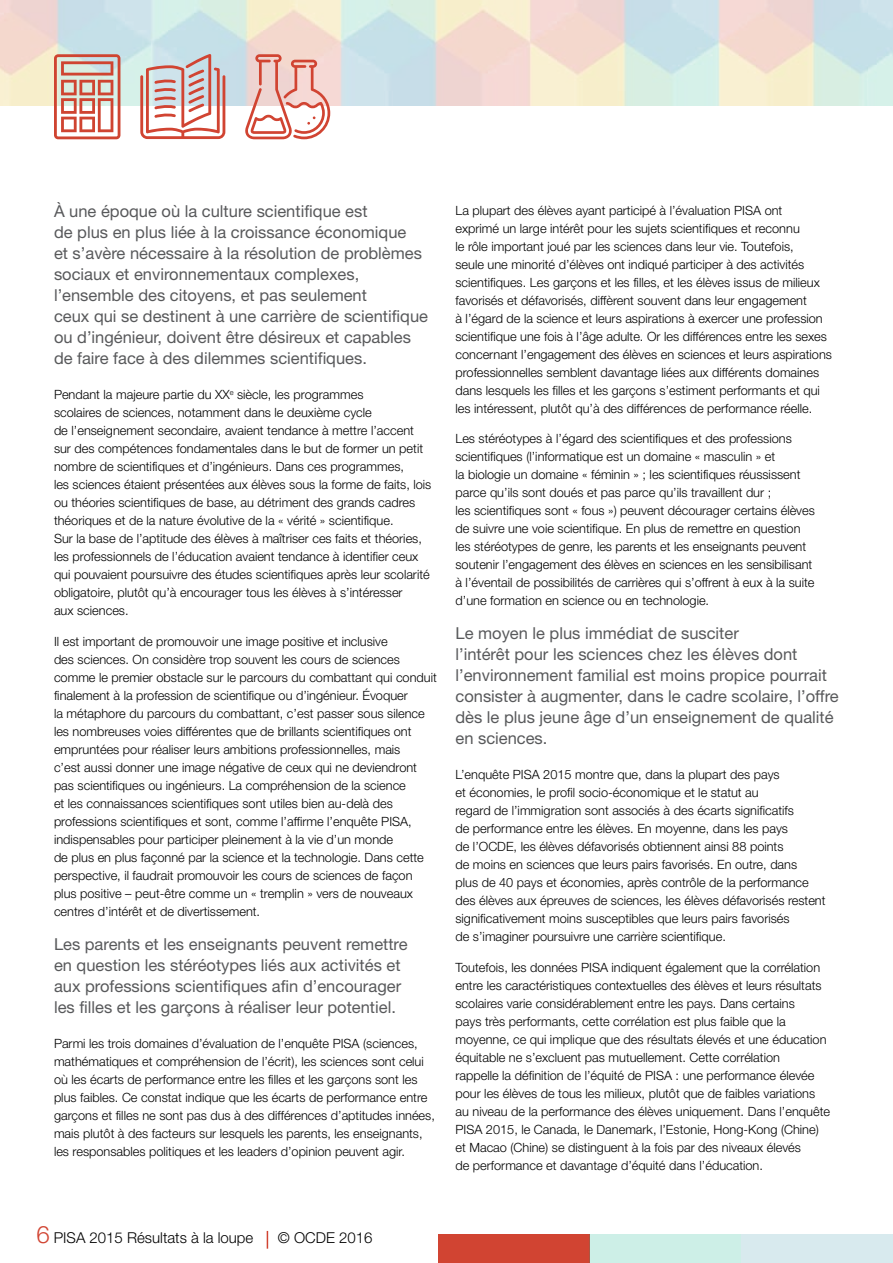
<style>
.page{position:relative;width:893px;height:1263px;background:#fff}
.page>*{position:absolute;margin:0;border:0;box-sizing:border-box;transform-origin:0 0}
._02_Titre_gris{font:16.5px/21px "Helvetica Neue LT Std";color:#58595b}
.t1{font:300 15px "Helvetica Neue LT Std";color:#000}
._04_Txt_courant{font:300 12.75px/18px "Helvetica Neue LT Std";color:#000}
.s1{font-size:24px;color:#d14533}
</style>
<div class="page">
<svg style="left:267px;top:1231px;width:1px;height:18px"></svg>
<div style="left:438px;top:1234px;width:152px;height:29px;background:#d14432"></div>
<div style="left:590px;top:1234px;width:151px;height:29px;background:#cdefe7"></div>
<div style="left:741px;top:1234px;width:152px;height:29px;background:#d8eaee"></div>
<svg style="left:54px;top:54px;width:66px;height:85px"></svg>
<svg style="left:140px;top:54px;width:85px;height:85px"></svg>
<svg style="left:245px;top:54px;width:85px;height:85px"></svg>
<p class="_02_Titre_gris" style="left:54px;top:201px;width:376px">À une époque où la culture scientifique est<br>de plus en plus liée à la croissance économique<br>et s’avère nécessaire à la résolution de problèmes sociaux et environnementaux complexes, l’ensemble des citoyens, et pas seulement<br>ceux qui se destinent à une carrière de scientifique ou d’ingénieur, doivent être désireux et capables de faire face à des dilemmes scientifiques.</p>
<p class="_04_Txt_courant" style="left:54px;top:385px;width:379px">Pendant la majeure partie du XX<sup>e</sup> siècle, les programmes<br>scolaires de sciences, notamment dans le deuxième cycle<br>de l’enseignement secondaire, avaient tendance à mettre l’accent sur des compétences fondamentales dans le but de former un petit nombre de scientifiques et d’ingénieurs. Dans ces programmes,<br>les sciences étaient présentées aux élèves sous la forme de faits, lois ou théories scientifiques de base, au détriment des grands cadres théoriques et de la nature évolutive de la « vérité » scientifique.<br>Sur la base de l’aptitude des élèves à maîtriser ces faits et théories, les professionnels de l’éducation avaient tendance à identifier ceux qui pouvaient poursuivre des études scientifiques après leur scolarité obligatoire, plutôt qu’à encourager tous les élèves à s’intéresser<br>aux sciences.</p>
<p class="_04_Txt_courant" style="left:54px;top:632px;width:384px">Il est important de promouvoir une image positive et inclusive<br>des sciences. On considère trop souvent les cours de sciences comme le premier obstacle sur le parcours du combattant qui conduit finalement à la profession de scientifique ou d’ingénieur. Évoquer<br>la métaphore du parcours du combattant, c’est passer sous silence les nombreuses voies différentes que de brillants scientifiques ont empruntées pour réaliser leurs ambitions professionnelles, mais<br>c’est aussi donner une image négative de ceux qui ne deviendront pas scientifiques ou ingénieurs. La compréhension de la science<br>et les connaissances scientifiques sont utiles bien au-delà des professions scientifiques et sont, comme l’affirme l’enquête PISA, indispensables pour participer pleinement à la vie d’un monde<br>de plus en plus façonné par la science et la technologie. Dans cette perspective, il faudrait promouvoir les cours de sciences de façon plus positive – peut-être comme un « tremplin » vers de nouveaux centres d’intérêt et de divertissement.</p>
<p class="_02_Titre_gris" style="left:54px;top:933px;width:355px">Les parents et les enseignants peuvent remettre en question les stéréotypes liés aux activités et aux professions scientifiques afin d’encourager les filles et les garçons à réaliser leur potentiel.</p>
<p class="_04_Txt_courant" style="left:54px;top:1034px;width:382px">Parmi les trois domaines d’évaluation de l’enquête PISA (sciences, mathématiques et compréhension de l’écrit), les sciences sont celui où les écarts de performance entre les filles et les garçons sont les plus faibles. Ce constat indique que les écarts de performance entre garçons et filles ne sont pas dus à des différences d’aptitudes innées, mais plutôt à des facteurs sur lesquels les parents, les enseignants, les responsables politiques et les leaders d’opinion peuvent agir.</p>
<p class="_04_Txt_courant" style="left:455px;top:201px;width:378px">La plupart des élèves ayant participé à l’évaluation PISA ont<br>exprimé un large intérêt pour les sujets scientifiques et reconnu<br>le rôle important joué par les sciences dans leur vie. Toutefois,<br>seule une minorité d’élèves ont indiqué participer à des activités scientifiques. Les garçons et les filles, et les élèves issus de milieux favorisés et défavorisés, diffèrent souvent dans leur engagement<br>à l’égard de la science et leurs aspirations à exercer une profession scientifique une fois à l’âge adulte. Or les différences entre les sexes concernant l’engagement des élèves en sciences et leurs aspirations professionnelles semblent davantage liées aux différents domaines dans lesquels les filles et les garçons s’estiment performants et qui les intéressent, plutôt qu’à des différences de performance réelle.</p>
<p class="_04_Txt_courant" style="left:455px;top:430px;width:361px">Les stéréotypes à l’égard des scientifiques et des professions scientifiques (l’informatique est un domaine « masculin » et<br>la biologie un domaine « féminin » ; les scientifiques réussissent parce qu’ils sont doués et pas parce qu’ils travaillent dur ;<br>les scientifiques sont « fous ») peuvent décourager certains élèves de suivre une voie scientifique. En plus de remettre en question les stéréotypes de genre, les parents et les enseignants peuvent soutenir l’engagement des élèves en sciences en les sensibilisant à l’éventail de possibilités de carrières qui s’offrent à eux à la suite d’une formation en science ou en technologie.</p>
<p class="_02_Titre_gris" style="left:455px;top:623px;width:385px">Le moyen le plus immédiat de susciter<br>l’intérêt pour les sciences chez les élèves dont l’environnement familial est moins propice pourrait consister à augmenter, dans le cadre scolaire, l’offre dès le plus jeune âge d’un enseignement de qualité en sciences.</p>
<p class="_04_Txt_courant" style="left:455px;top:765px;width:372px">L’enquête PISA 2015 montre que, dans la plupart des pays<br>et économies, le profil socio-économique et le statut au<br>regard de l’immigration sont associés à des écarts significatifs<br>de performance entre les élèves. En moyenne, dans les pays<br>de l’OCDE, les élèves défavorisés obtiennent ainsi 88 points<br>de moins en sciences que leurs pairs favorisés. En outre, dans<br>plus de 40 pays et économies, après contrôle de la performance des élèves aux épreuves de sciences, les élèves défavorisés restent significativement moins susceptibles que leurs pairs favorisés<br>de s’imaginer poursuivre une carrière scientifique.</p>
<p class="_04_Txt_courant" style="left:455px;top:958px;width:376px">Toutefois, les données PISA indiquent également que la corrélation entre les caractéristiques contextuelles des élèves et leurs résultats scolaires varie considérablement entre les pays. Dans certains<br>pays très performants, cette corrélation est plus faible que la moyenne, ce qui implique que des résultats élevés et une éducation équitable ne s’excluent pas mutuellement. Cette corrélation<br>rappelle la définition de l’équité de PISA : une performance élevée pour les élèves de tous les milieux, plutôt que de faibles variations au niveau de la performance des élèves uniquement. Dans l’enquête PISA 2015, le Canada, le Danemark, l’Estonie, Hong-Kong (Chine) et Macao (Chine) se distinguent à la fois par des niveaux élevés<br>de performance et davantage d’équité dans l’éducation.</p>
<p class="t1" style="left:36px;top:1228px;width:218px"><span class="s1">6</span> PISA 2015 Résultats à la loupe</p>
<p class="t1" style="left:278px;top:1228px;width:96px">© OCDE 2016</p>
</div>
